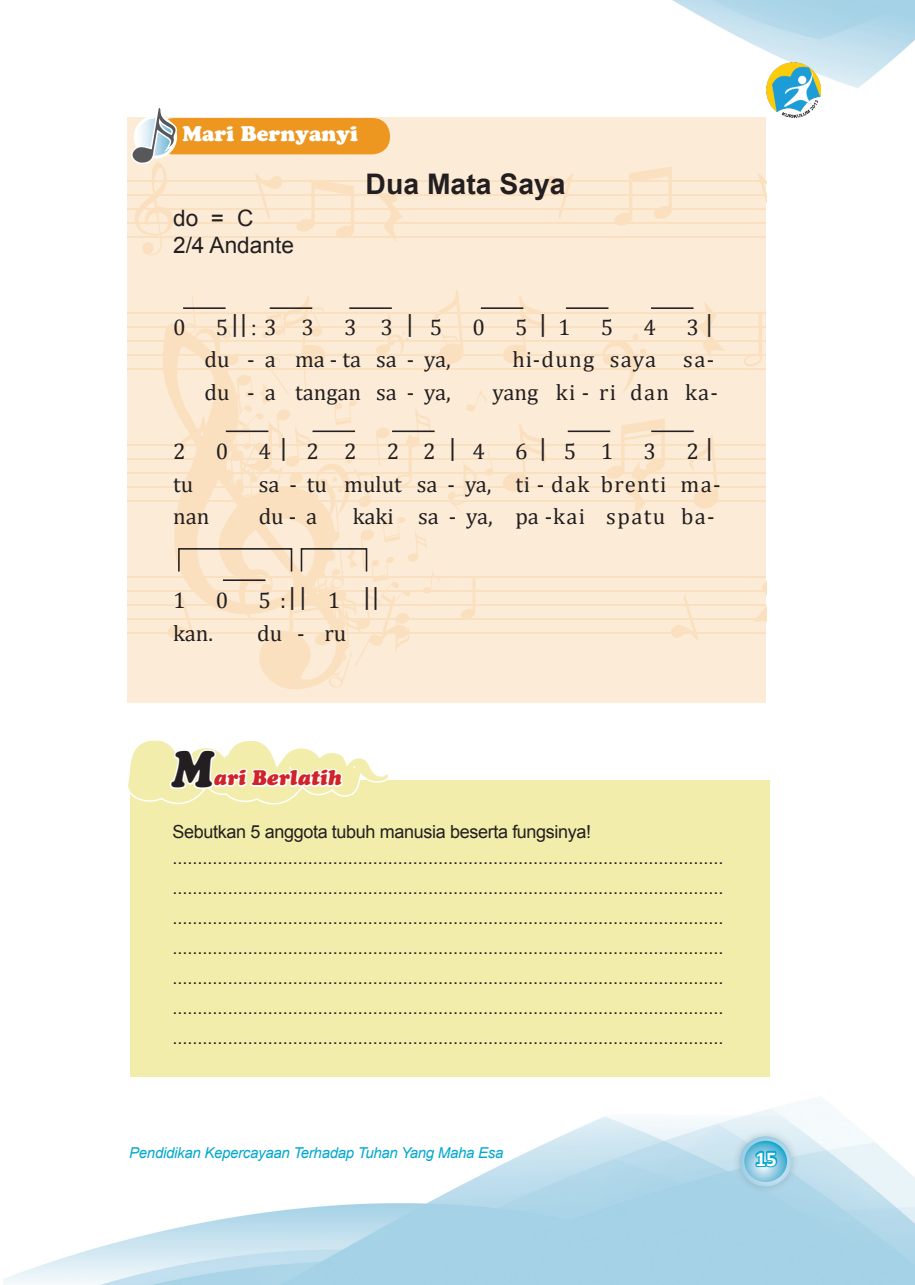
<style>
.page{position:relative;width:915px;height:1285px;background:#fff}
.page>*{position:absolute;margin:0;border:0;box-sizing:border-box;transform-origin:0 0}
.t1{font:italic 50.85px "Cooper Black Std";color:#231f20;scale:.88 1}
.t2{font:700 28.35px "Arial";color:#231f20}
.t3{font:22.65px "Cambria";color:#231f20}
.t4{font:22.65px "Cambria";letter-spacing:.055em;color:#231f20}
.t5{font:22.65px "Cambria";letter-spacing:.04em;color:#231f20}
.t6{font:22.65px/27.2px "Arial";color:#231f20}
.t7{font:22.65px "Cambria";letter-spacing:.06em;color:#231f20}
.t8{font:21px "Cooper Black Std";color:#fff}
.t9{font:italic 21px "Cooper Black Std";color:#d1232a}
.t10{font:700 21px "Calibri";color:#fff}
.t11{font:18px/30.2px "Arial";letter-spacing:-.02em;color:#231f20}
.t12{font:italic 15px "Arial";letter-spacing:-.02em;color:#05a8ce}
</style>
<div class="page">
<img style="left:672px;top:0;width:242px;height:122px">
<img style="left:3px;top:1097px;width:911px;height:187px">
<img style="left:765px;top:63px;width:54px;height:54px">
<div style="left:731px;top:1127px;width:74px;height:74px;background:#231f20;opacity:.2"></div>
<div style="left:739px;top:1136px;width:52px;height:50px;border:4px solid #fff;border-radius:50%"></div>
<svg style="left:741px;top:1138px;width:48px;height:45px;background:#7dc6de"></svg>
<div style="left:128px;top:117px;width:637px;height:585px;background:#fcecd7"></div>
<hr style="left:128px;top:180px;width:637px;height:1px;background:#fbe0bf">
<hr style="left:128px;top:194px;width:637px;height:1px;background:#fbe0bf">
<hr style="left:128px;top:208px;width:637px;height:1px;background:#fbe0bf">
<hr style="left:128px;top:222px;width:637px;height:1px;background:#fbe0bf">
<hr style="left:128px;top:236px;width:637px;height:1px;background:#fbe0bf">
<hr style="left:128px;top:312px;width:637px;height:1px;background:#fbe0bf">
<hr style="left:128px;top:326px;width:637px;height:1px;background:#fbe0bf">
<hr style="left:128px;top:340px;width:637px;height:1px;background:#fbe0bf">
<hr style="left:128px;top:354px;width:637px;height:1px;background:#fbe0bf">
<hr style="left:128px;top:368px;width:637px;height:1px;background:#fbe0bf">
<hr style="left:128px;top:444px;width:637px;height:1px;background:#fbe0bf">
<hr style="left:128px;top:458px;width:637px;height:1px;background:#fbe0bf">
<hr style="left:128px;top:472px;width:637px;height:1px;background:#fbe0bf">
<hr style="left:128px;top:486px;width:637px;height:1px;background:#fbe0bf">
<hr style="left:128px;top:500px;width:637px;height:1px;background:#fbe0bf">
<hr style="left:128px;top:576px;width:637px;height:1px;background:#fbe0bf">
<hr style="left:128px;top:590px;width:637px;height:1px;background:#fbe0bf">
<hr style="left:128px;top:604px;width:637px;height:1px;background:#fbe0bf">
<hr style="left:128px;top:618px;width:637px;height:1px;background:#fbe0bf">
<hr style="left:128px;top:632px;width:637px;height:1px;background:#fbe0bf">
<svg style="left:599px;top:334px;width:47px;height:59px"></svg>
<svg style="left:255px;top:174px;width:27px;height:44px"></svg>
<svg style="left:375px;top:185px;width:27px;height:57px"></svg>
<svg style="left:545px;top:174px;width:28px;height:44px"></svg>
<svg style="left:670px;top:595px;width:28px;height:45px"></svg>
<svg style="left:757px;top:174px;width:8px;height:36px"></svg>
<svg style="left:752px;top:577px;width:13px;height:45px"></svg>
<svg style="left:742px;top:314px;width:19px;height:52px"></svg>
<svg style="left:605px;top:419px;width:59px;height:100px"></svg>
<svg style="left:613px;top:167px;width:58px;height:59px"></svg>
<svg style="left:295px;top:179px;width:59px;height:59px"></svg>
<hr style="left:480px;top:307px;width:43px;height:2px;background:#231f20">
<hr style="left:565px;top:307px;width:43px;height:2px;background:#231f20">
<hr style="left:650px;top:307px;width:43px;height:2px;background:#231f20">
<hr style="left:567px;top:430px;width:43px;height:2px;background:#231f20">
<hr style="left:651px;top:430px;width:42px;height:2px;background:#231f20">
<div style="left:155px;top:118px;width:235px;height:36px;background:#ed9620;border-radius:18px"></div>
<svg style="left:128px;top:108px;width:52px;height:147px"></svg>
<div style="left:130px;top:780px;width:639px;height:296px;background:#f2edaa"></div>
<svg style="left:502px;top:295px;width:54px;height:68px"></svg>
<svg style="left:697px;top:301px;width:28px;height:57px"></svg>
<svg style="left:502px;top:423px;width:54px;height:69px"></svg>
<svg style="left:686px;top:435px;width:32px;height:74px"></svg>
<svg style="left:127px;top:290px;width:366px;height:515px"></svg>
<p class="t8" style="left:182px;top:120px;width:177px">Mari Bernyanyi</p>
<p class="t6" style="left:173px;top:205px;width:122px">do = C<br>2/4 Andante</p>
<h2 class="t2" style="left:365px;top:165px;width:201px">Dua Mata Saya</h2>
<p class="t3" style="left:173px;top:313px;width:14px">0</p>
<p class="t3" style="left:216px;top:313px;width:14px">5</p>
<p class="t3" style="left:264px;top:313px;width:51px">3 3</p>
<p class="t3" style="left:344px;top:313px;width:50px">3 3</p>
<p class="t3" style="left:429px;top:313px;width:14px">5</p>
<p class="t3" style="left:472px;top:313px;width:14px">0</p>
<p class="t3" style="left:515px;top:313px;width:14px">5</p>
<p class="t3" style="left:558px;top:313px;width:14px">1</p>
<p class="t3" style="left:600px;top:313px;width:14px">5</p>
<p class="t3" style="left:643px;top:313px;width:14px">4</p>
<p class="t3" style="left:686px;top:313px;width:14px">3</p>
<p class="t3" style="left:204px;top:346px;width:248px">du - a ma - ta sa - ya,</p>
<p class="t7" style="left:512px;top:346px;width:203px">hi-dung saya sa-</p>
<p class="t3" style="left:204px;top:378px;width:248px">du - a tangan sa - ya,</p>
<p class="t4" style="left:492px;top:378px;width:227px">yang ki - ri dan ka-</p>
<p class="t3" style="left:173px;top:438px;width:14px">2</p>
<p class="t3" style="left:216px;top:438px;width:14px">0</p>
<p class="t3" style="left:258px;top:438px;width:14px">4</p>
<p class="t3" style="left:306px;top:438px;width:52px">2 2</p>
<p class="t3" style="left:387px;top:438px;width:50px">2 2</p>
<p class="t3" style="left:472px;top:438px;width:14px">4</p>
<p class="t3" style="left:515px;top:438px;width:14px">6</p>
<p class="t3" style="left:563px;top:438px;width:51px">5 1</p>
<p class="t3" style="left:643px;top:438px;width:14px">3</p>
<p class="t3" style="left:686px;top:438px;width:14px">2</p>
<p class="t3" style="left:173px;top:470px;width:22px">tu</p>
<p class="t5" style="left:258px;top:470px;width:463px">sa - tu mulut sa - ya, ti - dak brenti ma-</p>
<p class="t3" style="left:173px;top:503px;width:38px">nan</p>
<p class="t3" style="left:259px;top:503px;width:60px">du - a</p>
<p class="t4" style="left:352px;top:503px;width:363px">kaki sa - ya, pa -kai spatu ba-</p>
<p class="t3" style="left:173px;top:587px;width:14px">1</p>
<p class="t3" style="left:216px;top:587px;width:14px">0</p>
<p class="t3" style="left:258px;top:587px;width:29px">5 :</p>
<p class="t3" style="left:328px;top:587px;width:14px">1</p>
<p class="t3" style="left:173px;top:619px;width:41px">kan.</p>
<p class="t3" style="left:257px;top:619px;width:91px">du - ru</p>
<h1 class="t1" style="left:171px;top:737px;width:49px">M</h1>
<p class="t9" style="left:213px;top:764px;width:129px">ari Berlatih</p>
<p class="t11" style="left:172px;top:818px;width:552px;line-height:25.8px">Sebutkan 5 anggota tubuh manusia beserta fungsinya! ..............................................................................................................</p>
<p class="t11" style="left:172px;top:872px;width:552px;text-align:justify">.............................................................................................................. .............................................................................................................. .............................................................................................................. .............................................................................................................. .............................................................................................................. ..............................................................................................................</p>
<p class="t12" style="left:129px;top:1142px;width:375px">Pendidikan Kepercayaan Terhadap Tuhan Yang Maha Esa</p>
<p class="t10" style="left:755px;top:1144px;width:23px">15</p>
</div>
